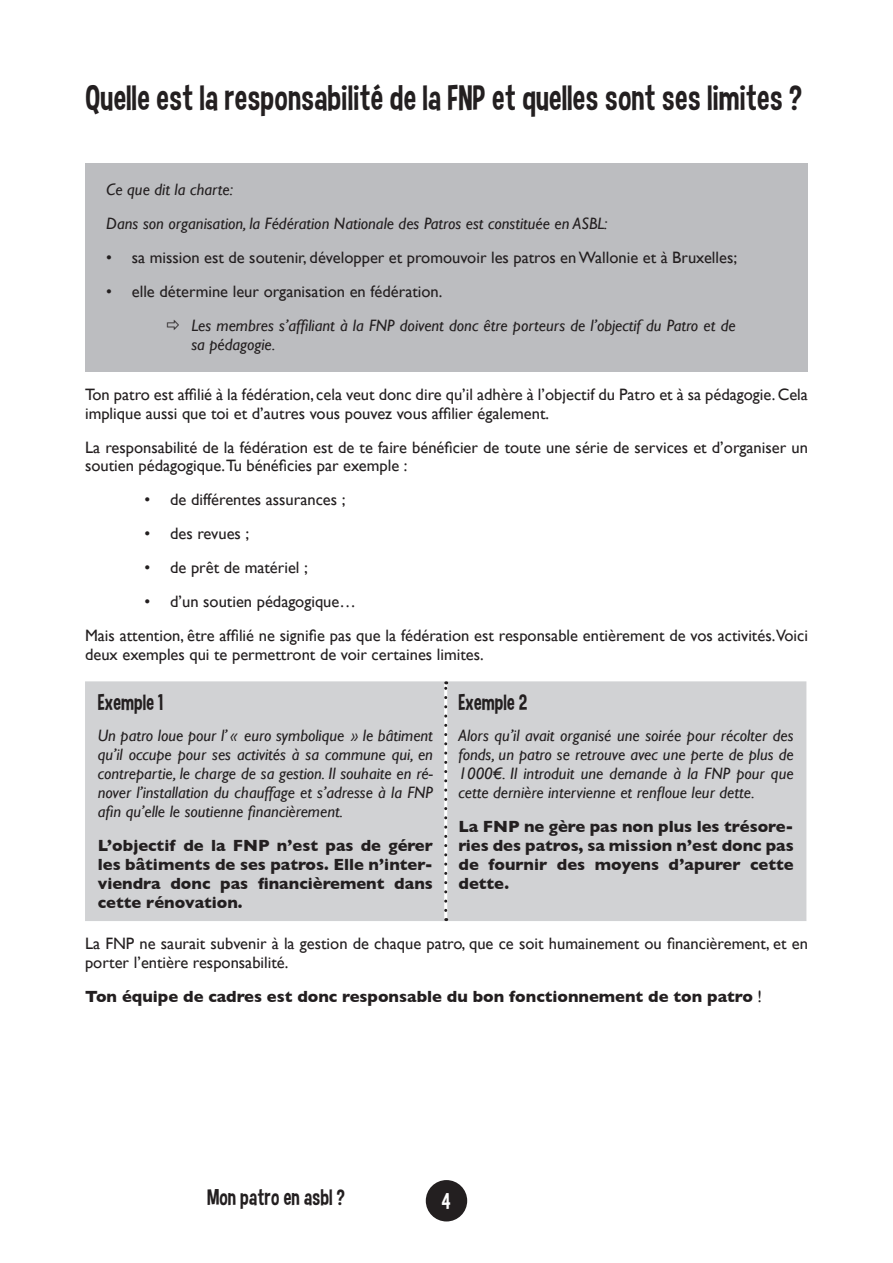
<style>
.page{position:relative;width:893px;height:1263px;background:#fff}
.page>*{position:absolute;margin:0;border:0;box-sizing:border-box;transform-origin:0 0}
.t1{font:36px "Curse Casual";color:#231f20}
.t2{font:22.8px "Curse Casual";color:#231f20}
.t3{font:22.8px "Curse Casual";color:#fff}
.t4{font:22.5px "Curse Casual";color:#231f20}
.t5{font:16.5px/18.9px "Gill Sans";color:#231f20}
.t6{font:italic 16.5px/18.9px "Gill Sans";color:#231f20}
.t7{font:700 16.5px/18.9px "Gill Sans";color:#231f20;text-align:justify}
.s1{font-weight:400}
</style>
<div class="page">
<div style="left:426px;top:1180px;width:41px;height:41px;background:#231f20;border-radius:50%"></div>
<div style="left:85px;top:163px;width:723px;height:209px;background:#bcbdc0"></div>
<div style="left:85px;top:681px;width:721px;height:240px;background:#d1d2d4"></div>
<hr style="left:444px;top:683px;width:3px;height:236px;background:#fff">
<svg style="left:444px;top:681px;width:3px;height:229px"></svg>
<h1 class="t1" style="left:85px;top:76px;width:719px">Quelle est la responsabilité de la FNP et quelles sont ses limites ?</h1>
<p class="t6" style="left:106px;top:173px;width:503px;line-height:33.9px">Ce que dit la charte:<br>Dans son organisation, la Fédération Nationale des Patros est constituée en ASBL:</p>
<p class="t5" style="left:106px;top:248px;width:632px">• sa mission est de soutenir, développer et promouvoir les patros en Wallonie et à Bruxelles;</p>
<p class="t5" style="left:106px;top:282px;width:338px">• elle détermine leur organisation en fédération.</p>
<p class="t6" style="left:191px;top:316px;width:546px">Les membres s’affiliant à la FNP doivent donc être porteurs de l’objectif du Patro et de sa pédagogie.</p>
<p class="t5" style="left:85px;top:384px;width:724px">Ton patro est affilié à la fédération, cela veut donc dire qu’il adhère à l’objectif du Patro et à sa pédagogie. Cela implique aussi que toi et d’autres vous pouvez vous affilier également.</p>
<p class="t5" style="left:85px;top:437px;width:724px">La responsabilité de la fédération est de te faire bénéficier de toute une série de services et d’organiser un soutien pédagogique.Tu bénéficies par exemple :</p>
<p class="t5" style="left:145px;top:490px;width:202px">• de différentes assurances ;</p>
<p class="t5" style="left:145px;top:524px;width:106px">• des revues ;</p>
<p class="t5" style="left:145px;top:558px;width:165px">• de prêt de matériel ;</p>
<p class="t5" style="left:85px;top:585px;width:724px;line-height:33.9px;text-indent:60px">• d’un soutien pédagogique…<br>Mais attention, être affilié ne signifie pas que la fédération est responsable entièrement de vos activités.Voici</p>
<p class="t5" style="left:85px;top:645px;width:400px">deux exemples qui te permettront de voir certaines limites.</p>
<h3 class="t4" style="left:98px;top:688px;width:67px">Exemple 1</h3>
<p class="t6" style="left:98px;top:726px;width:337px;text-align:justify">Un patro loue pour l’ « euro symbolique » le bâtiment qu’il occupe pour ses activités à sa commune qui, en contrepartie, le charge de sa gestion. Il souhaite en ré&shy;nover l’installation du chauffage et s’adresse à la FNP afin qu’elle le soutienne financièrement.</p>
<p class="t7" style="left:98px;top:836px;width:337px">L’objectif de la FNP n’est pas de gérer les bâtiments de ses patros. Elle n’inter&shy;viendra donc pas financièrement dans cette rénovation.</p>
<h3 class="t4" style="left:458px;top:688px;width:70px">Exemple 2</h3>
<p class="t6" style="left:458px;top:726px;width:337px;text-align:justify">Alors qu’il avait organisé une soirée pour récolter des fonds, un patro se retrouve avec une perte de plus de 1000€. Il introduit une demande à la FNP pour que cette dernière intervienne et renfloue leur dette.</p>
<p class="t7" style="left:458px;top:817px;width:337px">La FNP ne gère pas non plus les trésore&shy;ries des patros, sa mission n’est donc pas de fournir des moyens d’apurer cette dette.</p>
<p class="t5" style="left:85px;top:934px;width:724px">La FNP ne saurait subvenir à la gestion de chaque patro, que ce soit humainement ou financièrement, et en porter l’entière responsabilité.</p>
<p class="t7" style="left:85px;top:987px;width:678px">Ton équipe de cadres est donc responsable du bon fonctionnement de ton patro <span class="s1">!</span></p>
<h2 class="t2" style="left:207px;top:1183px;width:140px">Mon patro en asbl ?</h2>
<h2 class="t3" style="left:441px;top:1187px;width:11px">4</h2>
</div>
